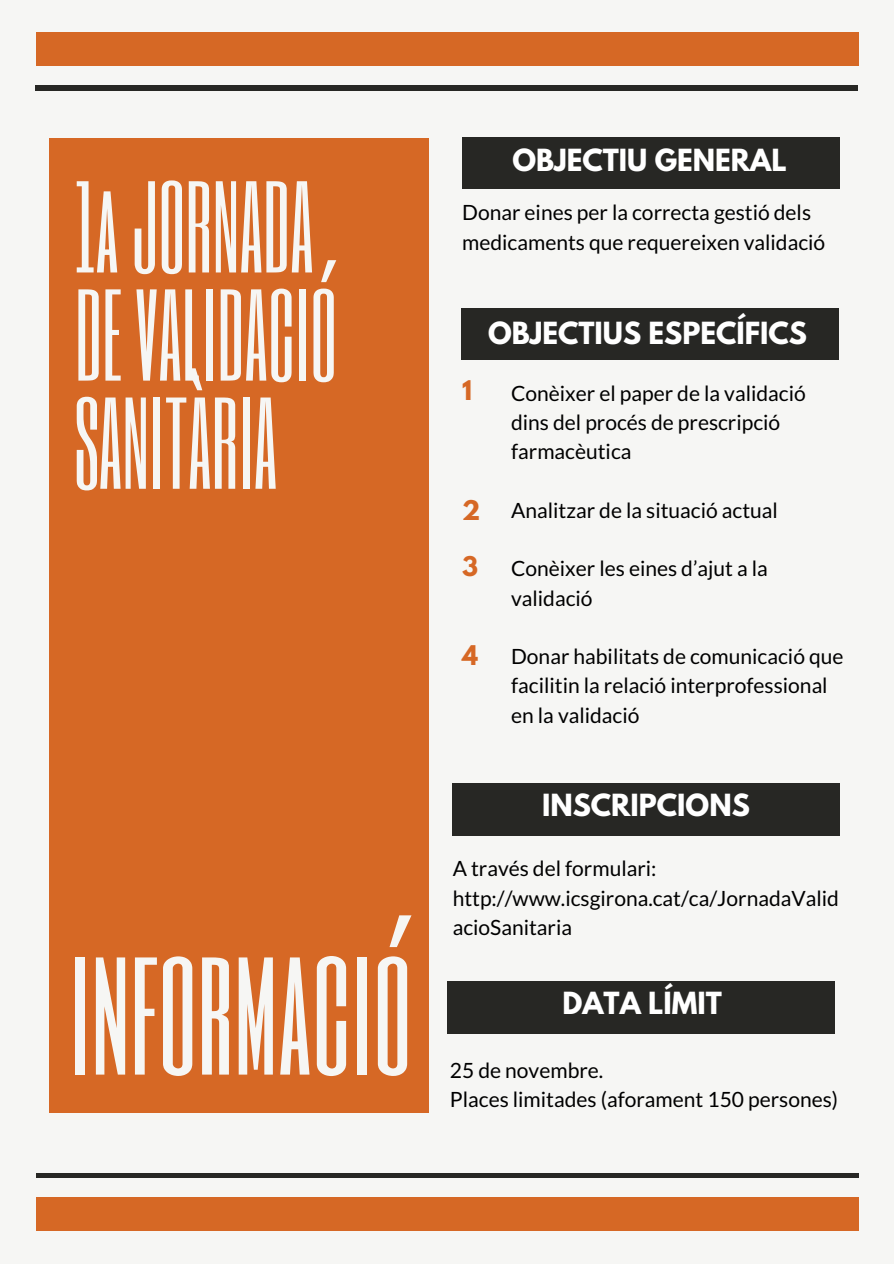
<style>
.page{position:relative;width:894px;height:1264px;background:#fff}
.page>*{position:absolute;margin:0;border:0;box-sizing:border-box;transform-origin:0 0}
.t1{font:156.15px "Six Caps";color:#f6f6f4}
.t2{font:108.15px/108.1px "Six Caps";color:#f6f6f4}
.t3{font:700 27px "League Spartan";color:#fff}
.t4{font:700 24px "League Spartan";color:#d66825}
.t5{font:21px/29.2px "Lato";color:#000}
</style>
<div class="page">
<div style="left:0;top:0;width:893px;height:1263px;background:#f6f6f4"></div>
<div style="left:36px;top:33px;width:822px;height:33px;background:#d66825"></div>
<div style="left:36px;top:1197px;width:822px;height:33px;background:#d66825"></div>
<div style="left:36px;top:1172px;width:822px;height:5px;background:#272724"></div>
<hr style="left:35px;top:86px;width:822px;height:4px;background:#272724">
<div style="left:49px;top:138px;width:379px;height:974px;background:#d66825"></div>
<div style="left:462px;top:138px;width:377px;height:50px;background:#272724"></div>
<div style="left:461px;top:309px;width:377px;height:50px;background:#272724"></div>
<div style="left:452px;top:783px;width:387px;height:52px;background:#272724"></div>
<div style="left:447px;top:981px;width:387px;height:52px;background:#272724"></div>
<h2 class="t2" style="left:75px;top:170px;width:263px">1a JORNADA<br>DE VALIDACIÓ<br>SANITÀRIA</h2>
<h1 class="t1" style="left:69px;top:902px;width:344px">informació</h1>
<p class="t3" style="left:512px;top:146px;width:276px">OBJECTIU GENERAL</p>
<p class="t5" style="left:462px;top:198px;width:364px">Donar eines per la correcta gestió dels medicaments que requereixen validació</p>
<p class="t4" style="left:462px;top:379px;width:11px">1</p>
<p class="t3" style="left:488px;top:320px;width:320px">OBJECTIUS ESPECÍFICS</p>
<p class="t5" style="left:511px;top:378px;width:296px">Conèixer el paper de la validació dins del procés de prescripció farmacèutica</p>
<p class="t4" style="left:462px;top:499px;width:20px">2</p>
<p class="t4" style="left:462px;top:554px;width:17px">3</p>
<p class="t4" style="left:462px;top:643px;width:17px">4</p>
<p class="t5" style="left:511px;top:495px;width:268px">Analitzar de la situació actual</p>
<p class="t5" style="left:511px;top:553px;width:258px">Conèixer les eines d’ajut a la validació</p>
<p class="t5" style="left:511px;top:641px;width:334px">Donar habilitats de comunicació que facilitin la relació interprofessional en la validació</p>
<p class="t3" style="left:542px;top:792px;width:209px">INSCRIPCIONS</p>
<p class="t5" style="left:452px;top:853px;width:388px">A través del formulari: http://www.icsgirona.cat/ca/JornadaValid acioSanitaria</p>
<p class="t3" style="left:562px;top:989px;width:161px">DATA LÍMIT</p>
<p class="t5" style="left:450px;top:1055px;width:389px">25 de novembre.<br>Places limitades (aforament 150 persones)</p>
</div>
